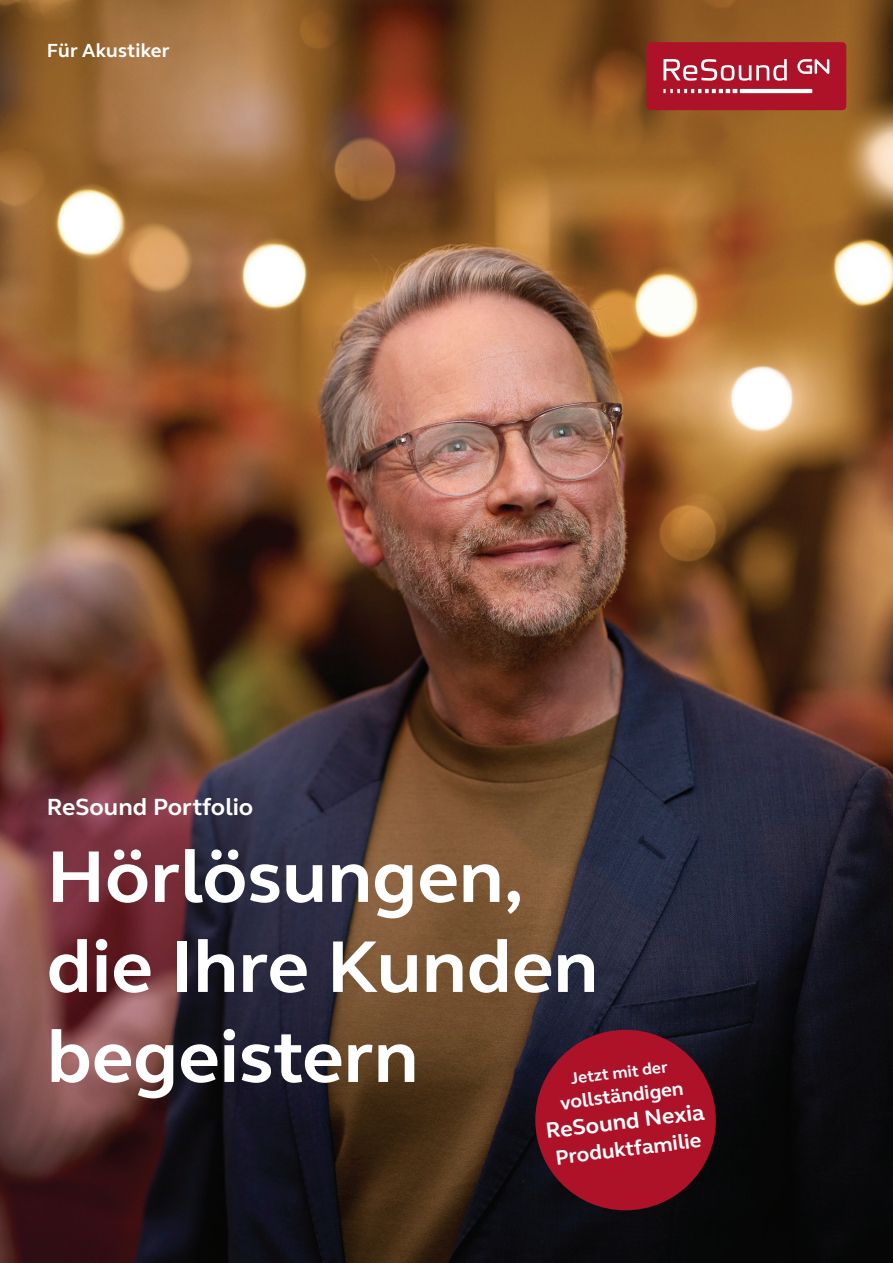
<style>
.page{position:relative;width:893px;height:1263px;background:#fff}
.page>*{position:absolute;margin:0;border:0;box-sizing:border-box;transform-origin:0 0}
.t1{font:700 75px/90px "GN Elliot";color:#fff}
.t2{font:700 24px "GN Elliot";color:#fff}
.t3{font:700 22.5px "GN Elliot";color:#fff}
.t4{font:700 21px "GN Elliot";color:#fff}
.t5{font:700 19.5px "GN Elliot";letter-spacing:.01em;color:#fff}
.t6{font:700 16.5px "GN Elliot";color:#fff}
</style>
<div class="page">
<img style="left:0;top:0;width:893px;height:1263px">
<div style="left:535px;top:1030px;width:181px;height:180px;background:#ae1229;border-radius:50%"></div>
<div style="left:646px;top:42px;width:200px;height:68px;background:#ae1229;border-radius:4px"></div>
<svg style="left:663px;top:59px;width:124px;height:22px"></svg>
<svg style="left:663px;top:89px;width:74px;height:4px"></svg>
<hr style="left:740px;top:89px;width:72px;height:4px;background:#fff">
<svg style="left:797px;top:59px;width:32px;height:15px"></svg>
<p class="t5" style="left:47px;top:37px;width:124px">Für Akustiker</p>
<p class="t2" style="left:47px;top:790px;width:208px">ReSound Portfolio</p>
<p class="t1" style="left:47px;top:830px;width:553px">Hörlösungen, die Ihre Kunden begeistern</p>
<p class="t6" style="left:569px;top:1067px;width:99px;rotate:-7deg">Jetzt mit der</p>
<p class="t5" style="left:559px;top:1090px;width:126px;rotate:-7deg">vollständigen</p>
<p class="t3" style="left:544px;top:1116px;width:161px;rotate:-7deg">ReSound Nexia</p>
<p class="t4" style="left:554px;top:1143px;width:148px;rotate:-7deg">Produktfamilie</p>
</div>
